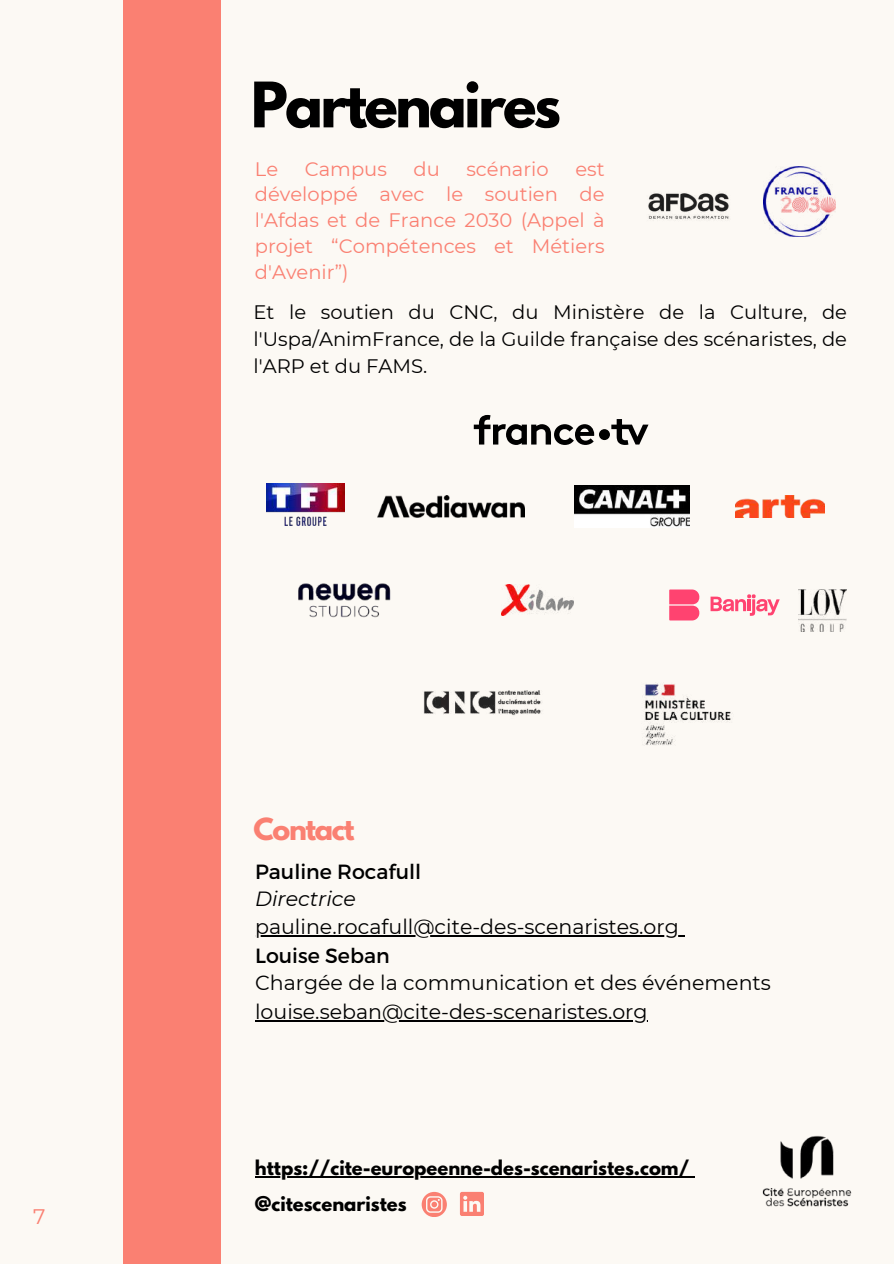
<style>
.page{position:relative;width:894px;height:1264px;background:#fff}
.page>*{position:absolute;margin:0;border:0;box-sizing:border-box;transform-origin:0 0}
.t1{font:700 55.5px "League Spartan";letter-spacing:-.05em;color:#000}
.t2{font:700 27px "League Spartan";letter-spacing:-.05em;color:#fa8072}
.t3{font:21px "Montserrat";color:#fa8072}
.t4{font:20.55px/29.5px "Montserrat";color:#000}
.t5{font:italic 20.55px "Montserrat";color:#000}
.t6{font:19.5px/25.8px "Montserrat";color:#fa8072;text-align:justify}
.t7{font:19.5px/27px "Montserrat";color:#000;text-align:justify}
.t8{font:700 18px "League Spartan";color:#000}
</style>
<div class="page">
<div style="left:0;top:0;width:893px;height:1263px;background:#fcf9f4"></div>
<div style="left:123px;top:0;width:97px;height:1263px;background:#fa8072"></div>
<svg style="left:421px;top:1191px;width:25px;height:25px"></svg>
<svg style="left:460px;top:1191px;width:23px;height:24px"></svg>
<img style="left:648px;top:192px;width:81px;height:28px">
<img style="left:762px;top:1135px;width:90px;height:72px">
<img style="left:763px;top:166px;width:72px;height:71px">
<img style="left:644px;top:683px;width:87px;height:62px">
<svg style="left:473px;top:415px;width:121px;height:30px"></svg>
<div style="left:598px;top:429px;width:11px;height:11px;background:#000;border-radius:50%"></div>
<svg style="left:611px;top:419px;width:37px;height:26px"></svg>
<img style="left:266px;top:483px;width:78px;height:42px">
<img style="left:377px;top:495px;width:148px;height:22px">
<img style="left:735px;top:495px;width:89px;height:22px">
<img style="left:501px;top:584px;width:72px;height:31px">
<img style="left:423px;top:690px;width:118px;height:26px">
<img style="left:798px;top:589px;width:48px;height:42px">
<svg style="left:710px;top:594px;width:69px;height:22px"></svg>
<svg style="left:669px;top:589px;width:30px;height:31px"></svg>
<img style="left:298px;top:583px;width:93px;height:35px">
<img style="left:574px;top:485px;width:115px;height:43px">
<hr style="left:255px;top:1176px;width:434px;height:1px;background:#000">
<hr style="left:255px;top:935px;width:423px;height:1px;background:#000">
<hr style="left:255px;top:1019px;width:127px;height:2px;background:#000">
<hr style="left:382px;top:1019px;width:265px;height:2px;background:#000">
<p class="t3" style="left:33px;top:1203px;width:14px">7</p>
<h1 class="t1" style="left:251px;top:77px;width:311px">Partenaires</h1>
<p class="t6" style="left:255px;top:156px;width:25px">Le</p>
<p class="t6" style="left:305px;top:156px;width:84px">Campus</p>
<p class="t6" style="left:413px;top:156px;width:28px">du</p>
<p class="t6" style="left:466px;top:156px;width:84px">scénario</p>
<p class="t6" style="left:255px;top:156px;width:351px;text-indent:320px">est développé avec le soutien de l'Afdas et de France 2030 (Appel à projet “Compétences et Métiers d'Avenir”)</p>
<p class="t7" style="left:253px;top:298px;width:594px">Et le soutien du CNC, du Ministère de la Culture, de l'Uspa/AnimFrance, de la Guilde française des scénaristes, de l'ARP et du FAMS.</p>
<h2 class="t2" style="left:253px;top:815px;width:102px">Contact</h2>
<p class="t4" style="left:255px;top:855px;width:167px">Pauline Rocafull</p>
<p class="t5" style="left:255px;top:885px;width:102px">Directrice</p>
<p class="t4" style="left:255px;top:911px;width:425px">pauline.rocafull@cite-des-scenaristes.org<br>Louise Seban</p>
<p class="t4" style="left:255px;top:968px;width:517px;line-height:28.2px">Chargée de la communication et des événements louise.seban@cite-des-scenaristes.org</p>
<p class="t8" style="left:255px;top:1158px;width:436px">https://cite-europeenne-des-scenaristes.com/</p>
<p class="t8" style="left:255px;top:1194px;width:153px">@citescenaristes</p>
</div>
